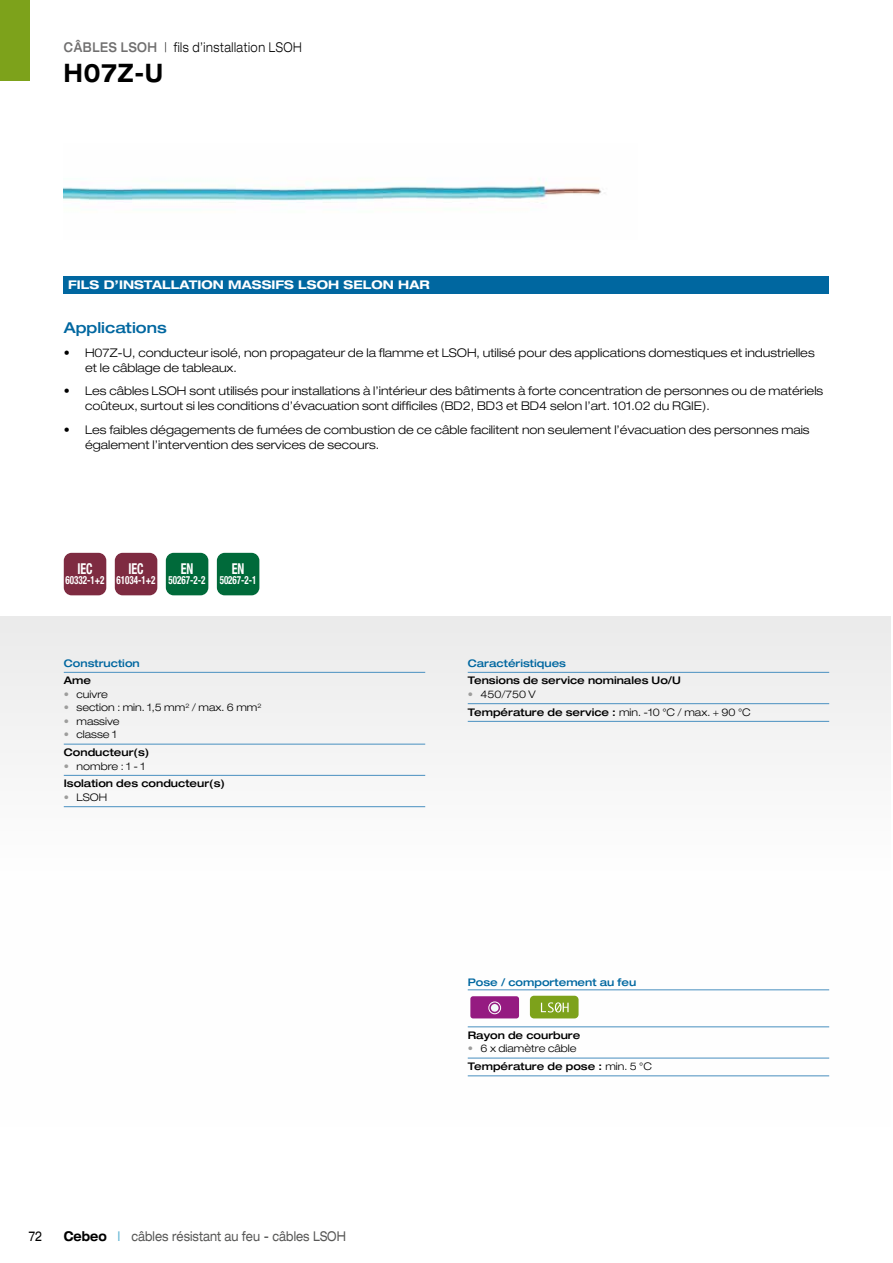
<style>
.page{position:relative;width:893px;height:1263px;background:#fff}
.page>*{position:absolute;margin:0;border:0;box-sizing:border-box;transform-origin:0 0}
.t1{font:700 expanded 25.5px "Helvetica Neue LT Std";color:#000;scale:.8 1}
.t2{font:500 expanded 15px "Helvetica Neue LT Std";color:#0067a0}
.t3{font:700 condensed 15px "Helvetica Neue LT Std";color:#fff;scale:.8 1}
.t4{font:expanded 13.5px "Helvetica Neue LT Std";color:#575756;scale:.8 1}
.t5{font:300 expanded 13.5px "Helvetica Neue LT Std";letter-spacing:.05em;color:#000;scale:.8 1}
.t6{font:expanded 13.5px "Helvetica Neue LT Std";color:#000;scale:.8 1}
.t7{font:300 expanded 12px/15px "Helvetica Neue LT Std";color:#000}
.t8{font:700 expanded 12px "Helvetica Neue LT Std";color:#fff}
.t9{font:700 condensed 11.25px "Helvetica Neue LT Std";color:#fff;scale:.8 1}
.t10{font:300 expanded 10.5px/17.7px "Helvetica Neue LT Std";color:#000}
.t11{font:500 expanded 10.5px/17.7px "Helvetica Neue LT Std";color:#000}
.t12{font:500 expanded 10.5px "Helvetica Neue LT Std";color:#0067a0}
.s1{font-weight:500;color:#706f6f}
.s2{color:#9d9d9c}
.s3{font-weight:300;color:#9d9d9c}
.s4{font-weight:300}
.s5{font-weight:700;color:#000}
.s6{color:#62b5d3}
.s7{font-weight:500}
</style>
<div class="page">
<div style="left:0;top:617px;width:891px;height:510px;background:linear-gradient(to right,#f9f9f9,#f9f9f9)"></div>
<div style="left:0;top:0;width:30px;height:80px;background:#7da21b"></div>
<div style="left:64px;top:276px;width:765px;height:17px;background:#0067a0"></div>
<img style="left:64px;top:179px;width:541px;height:25px">
<hr style="left:468px;top:989px;width:361px;height:1px;background:#5c9bc6">
<hr style="left:468px;top:1026px;width:361px;height:1px;background:#5c9bc6">
<hr style="left:468px;top:1057px;width:361px;height:2px;background:#5c9bc6">
<hr style="left:468px;top:1075px;width:361px;height:1px;background:#5c9bc6">
<div style="left:470px;top:996px;width:49px;height:22px;background:#951b81;border-radius:3px"></div>
<div style="left:491px;top:1004px;width:8px;height:8px;background:#f2f7f8;border-radius:50%"></div>
<div style="left:488px;top:1002px;width:13px;height:12px;border:1px solid #fff;border-radius:50%"></div>
<div style="left:530px;top:996px;width:49px;height:22px;background:#7da21b;border-radius:4px"></div>
<svg style="left:541px;top:1002px;width:28px;height:10px"></svg>
<hr style="left:468px;top:672px;width:361px;height:1px;background:#5c9bc6">
<hr style="left:468px;top:703px;width:361px;height:1px;background:#5c9bc6">
<hr style="left:468px;top:721px;width:361px;height:1px;background:#5c9bc6">
<hr style="left:64px;top:672px;width:361px;height:1px;background:#5c9bc6">
<hr style="left:64px;top:743px;width:361px;height:2px;background:#5c9bc6">
<hr style="left:64px;top:775px;width:361px;height:1px;background:#5c9bc6">
<hr style="left:64px;top:806px;width:361px;height:1px;background:#5c9bc6">
<div style="left:64px;top:553px;width:42px;height:42px;background:#7e2b41;border-radius:8px"></div>
<div style="left:115px;top:553px;width:42px;height:42px;background:#7e2b41;border-radius:8px"></div>
<div style="left:166px;top:553px;width:42px;height:42px;background:#006a3a;border-radius:8px"></div>
<div style="left:217px;top:553px;width:42px;height:42px;background:#006a3a;border-radius:8px"></div>
<p class="t5" style="left:64px;top:39px;width:299px"><span class="s1">CÂBLES LSOH</span> | fils d’installation LSOH</p>
<h1 class="t1" style="left:64px;top:57px;width:125px">H07Z-U</h1>
<p class="t8" style="left:68px;top:277px;width:363px">FILS D’INSTALLATION MASSIFS LSOH SELON HAR</p>
<p class="t2" style="left:64px;top:319px;width:104px">Applications</p>
<p class="t7" style="left:85px;top:345px;width:731px;text-indent:-21px">• H07Z-U, conducteur isolé, non propagateur de la flamme et LSOH, utilisé pour des applications domestiques et industrielles et le câblage de tableaux.</p>
<p class="t7" style="left:85px;top:383px;width:740px;text-indent:-21px">• Les câbles LSOH sont utilisés pour installations à l’intérieur des bâtiments à forte concentration de personnes ou de matériels coûteux, surtout si les conditions d’évacuation sont difficiles (BD2, BD3 et BD4 selon l’art. 101.02 du RGIE).</p>
<p class="t7" style="left:85px;top:422px;width:726px;text-indent:-21px">• Les faibles dégagements de fumées de combustion de ce câble facilitent non seulement l’évacuation des personnes mais également l’intervention des services de secours.</p>
<p class="t3" style="left:77px;top:559px;width:21px">IEC</p>
<p class="t9" style="left:66px;top:574px;width:50px">60332-1+2</p>
<p class="t3" style="left:128px;top:559px;width:21px">IEC</p>
<p class="t9" style="left:117px;top:574px;width:50px">61034-1+2</p>
<p class="t3" style="left:181px;top:559px;width:17px">EN</p>
<p class="t9" style="left:169px;top:574px;width:48px">50267-2-2</p>
<p class="t3" style="left:232px;top:559px;width:17px">EN</p>
<p class="t9" style="left:220px;top:574px;width:48px">50267-2-1</p>
<p class="t12" style="left:64px;top:656px;width:78px">Construction</p>
<p class="t11" style="left:64px;top:671px;width:29px">Ame</p>
<p class="t10" style="left:64px;top:685px;width:46px"><span class="s2">•</span> cuivre</p>
<p class="t10" style="left:64px;top:699px;width:199px"><span class="s2">•</span> section : min. 1,5 mm<sup>2</sup> / max. 6 mm<sup>2</sup></p>
<p class="t10" style="left:64px;top:712px;width:57px"><span class="s2">•</span> massive</p>
<p class="t11" style="left:64px;top:725px;width:87px"><span class="s3">•</span> <span class="s4">classe 1<br></span>Conducteur(s)</p>
<p class="t11" style="left:64px;top:757px;width:163px"><span class="s3">•</span> <span class="s4">nombre : 1 - 1<br></span>Isolation des conducteur(s)</p>
<p class="t10" style="left:64px;top:788px;width:45px"><span class="s2">•</span> LSOH</p>
<p class="t6" style="left:29px;top:1228px;width:19px">72</p>
<p class="t4" style="left:64px;top:1228px;width:354px"><span class="s5">Cebeo</span> <span class="s6">I</span> câbles résistant au feu - câbles LSOH</p>
<p class="t12" style="left:468px;top:656px;width:100px">Caractéristiques</p>
<p class="t11" style="left:468px;top:671px;width:215px">Tensions de service nominales Uo/U</p>
<p class="t10" style="left:468px;top:685px;width:285px"><span class="s2">•</span> 450/750 V<br><span class="s7">Température de service :</span> min. -10 °C / max. + 90 °C</p>
<p class="t12" style="left:468px;top:975px;width:170px">Pose / comportement au feu</p>
<p class="t11" style="left:468px;top:1026px;width:114px">Rayon de courbure</p>
<p class="t10" style="left:468px;top:1040px;width:186px"><span class="s2">•</span> 6 x diamètre câble<br><span class="s7">Température de pose :</span> min. 5 °C</p>
</div>
